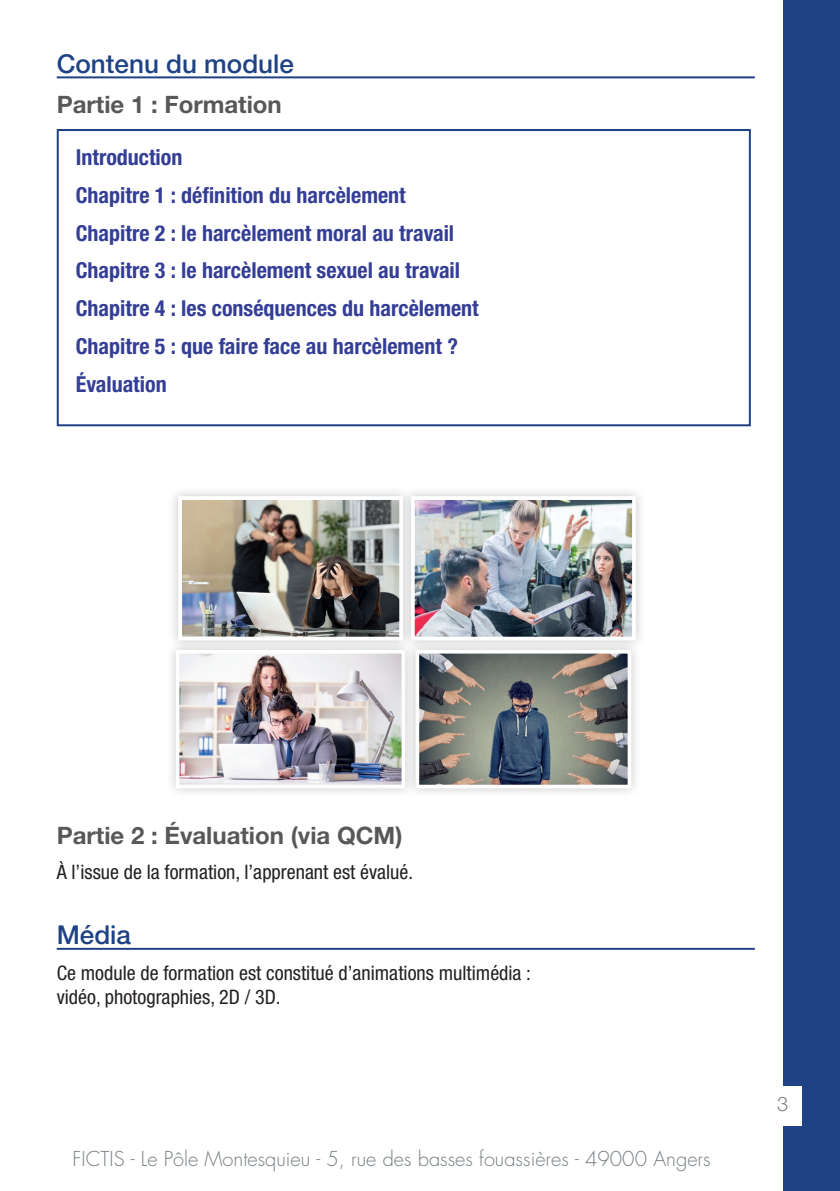
<style>
.page{position:relative;width:840px;height:1191px;background:#fff}
.page>*{position:absolute;margin:0;border:0;box-sizing:border-box;transform-origin:0 0}
.t1{font:500 26px "Helvetica Neue";color:#1f4285}
.t2{font:700 24px "Helvetica Neue LT Std";color:#57585a}
.t3{font:700 condensed 22px/37.8px "Helvetica Neue";color:#343e96}
.t4{font:condensed 20px/24px "Helvetica Neue";color:#231f20}
.t5{font:300 20px "Futura";color:#767f83}
.t6{font:300 20px "Helvetica Neue LT Std";color:#808285}
</style>
<div class="page">
<div style="left:782px;top:0;width:57px;height:1191px;background:#1f4285"></div>
<div style="left:764px;top:1086px;width:37px;height:39px;background:#fff"></div>
<hr style="left:57px;top:76px;width:697px;height:2px;background:#1f4285">
<hr style="left:57px;top:947px;width:697px;height:2px;background:#1f4285">
<div style="left:57px;top:129px;width:693px;height:297px;border:2px solid #1f4285"></div>
<div style="left:400px;top:485px;width:246px;height:166px;background:#231f20;opacity:.25"></div>
<img style="left:416px;top:501px;width:214px;height:134px">
<div style="left:411px;top:496px;width:224px;height:144px;border:4px solid #fff"></div>
<div style="left:167px;top:485px;width:246px;height:166px;background:#231f20;opacity:.25"></div>
<img style="left:183px;top:501px;width:215px;height:134px">
<div style="left:178px;top:496px;width:225px;height:144px;border:4px solid #fff"></div>
<div style="left:404px;top:639px;width:238px;height:160px;background:#231f20;opacity:.25"></div>
<img style="left:420px;top:655px;width:206px;height:128px">
<div style="left:415px;top:650px;width:216px;height:138px;border:4px solid #fff"></div>
<div style="left:165px;top:639px;width:251px;height:160px;background:#231f20;opacity:.25"></div>
<img style="left:181px;top:655px;width:219px;height:128px">
<div style="left:176px;top:650px;width:229px;height:138px;border:4px solid #fff"></div>
<p class="t1" style="left:57px;top:48px;width:238px">Contenu du module</p>
<p class="t2" style="left:57px;top:89px;width:226px">Partie 1 : Formation</p>
<p class="t3" style="left:76px;top:138px;width:404px">Introduction<br>Chapitre 1 : définition du harcèlement Chapitre 2 : le harcèlement moral au travail Chapitre 3 : le harcèlement sexuel au travail Chapitre 4 : les conséquences du harcèlement Chapitre 5 : que faire face au harcèlement ?<br>Évaluation</p>
<p class="t2" style="left:57px;top:820px;width:347px">Partie 2 : Évaluation (via QCM)</p>
<p class="t4" style="left:57px;top:859px;width:357px">À l’issue de la formation, l’apprenant est évalué.</p>
<p class="t1" style="left:57px;top:919px;width:76px">Média</p>
<p class="t4" style="left:57px;top:960px;width:475px">Ce module de formation est constitué d’animations multimédia : vidéo, photographies, 2D / 3D.</p>
<p class="t5" style="left:73px;top:1145px;width:639px">FICTIS - Le Pôle Montesquieu - 5, rue des basses fouassières - 49000 Angers</p>
<p class="t6" style="left:776px;top:1091px;width:13px">3</p>
</div>
